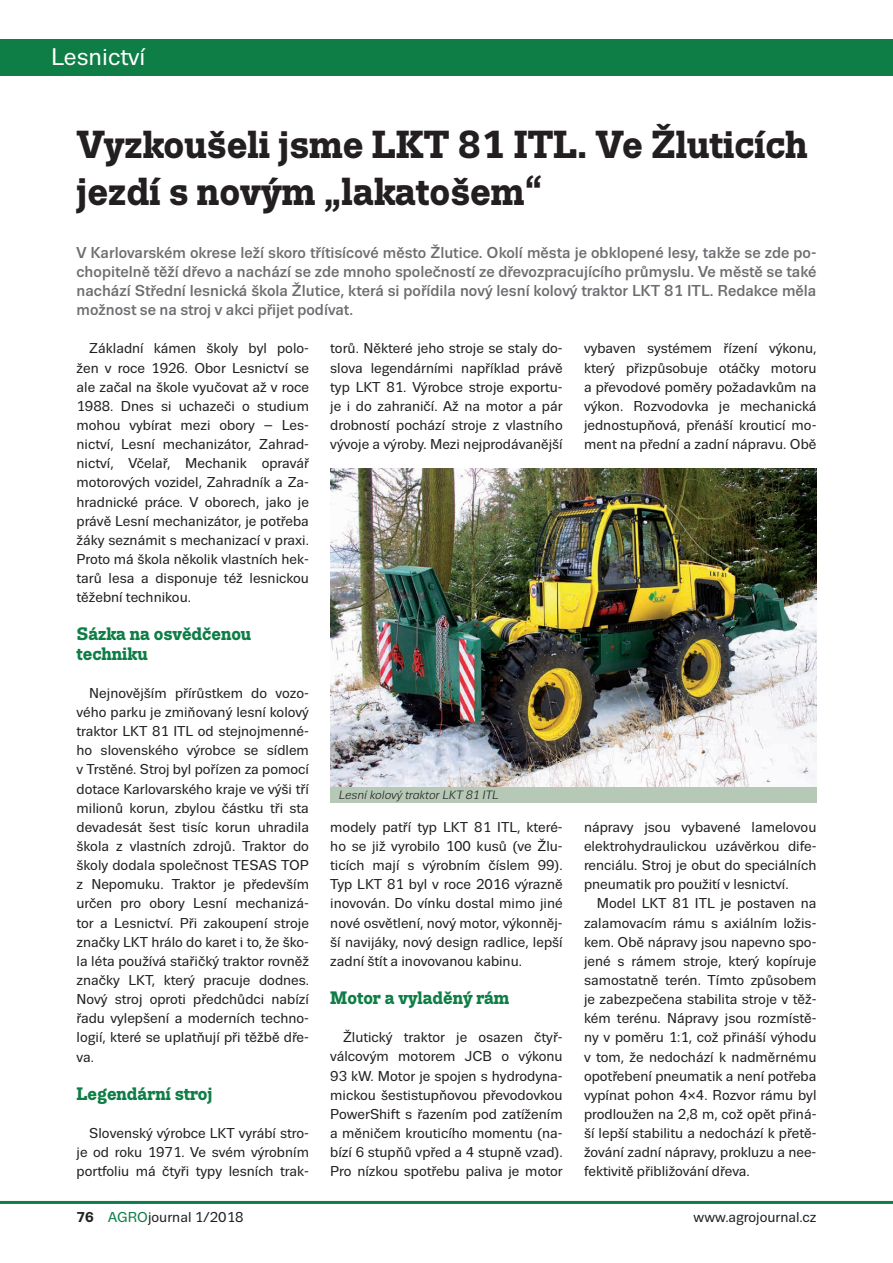
<style>
.page{position:relative;width:893px;height:1263px;background:#fff}
.page>*{position:absolute;margin:0;border:0;box-sizing:border-box;transform-origin:0 0}
.t1{font:700 39px/46.8px "Trivia Slab";color:#231f20}
.t2{font:24px "Trivia Sans";color:#fff}
.t3{font:700 18px/19.2px "Trivia Slab";color:#0f7d46}
.t4{font:500 15.75px/19.2px "Trivia Sans";color:#6c6d70;text-align:justify}
.t5{font:14.25px/19.2px "Trivia Sans";color:#231f20;text-align:justify}
.t6{font:italic 12px "Trivia Sans";color:#231f20}
.s1{font-weight:700}
.s2{color:#0f7d46}
</style>
<div class="page">
<div style="left:330px;top:786px;width:486px;height:17px;background:#b6c9b6"></div>
<div style="left:0;top:39px;width:893px;height:37px;background:#0f7d46"></div>
<hr style="left:0;top:1201px;width:893px;height:3px;background:#0f7d46">
<img style="left:330px;top:468px;width:486px;height:318px">
<h2 class="t2" style="left:51px;top:44px;width:96px">Lesnictví</h2>
<h1 class="t1" style="left:77px;top:122px;width:733px">Vyzkoušeli jsme LKT 81 ITL. Ve Žluticích jezdí s novým „lakatošem“</h1>
<p class="t4" style="left:77px;top:243px;width:741px">V Karlovarském okrese leží skoro třítisícové město Žlutice. Okolí města je obklopené lesy, takže se zde po&shy;chopitelně těží dřevo a nachází se zde mnoho společností ze dřevozpracujícího průmyslu. Ve městě se také nachází Střední lesnická škola Žlutice, která si pořídila nový lesní kolový traktor LKT 81 ITL. Redakce měla možnost se na stroj v akci přijet podívat.</p>
<p class="t5" style="left:77px;top:339px;width:234px;text-indent:13px">Základní kámen školy byl polo&shy;žen v roce 1926. Obor Lesnictví se ale začal na škole vyučovat až v roce 1988. Dnes si uchazeči o studium mohou vybírat mezi obory – Les&shy;nictví, Lesní mechanizátor, Zahrad&shy;nictví, Včelař, Mechanik opravář motorových vozidel, Zahradník a Za&shy;hradnické práce. V oborech, jako je právě Lesní mechanizátor, je potřeba žáky seznámit s mechanizací v praxi.<br>Proto má škola několik vlastních hek&shy;tarů lesa a disponuje též lesnickou těžební technikou.</p>
<p class="t3" style="left:77px;top:625px;width:176px">Sázka na osvědčenou techniku</p>
<p class="t5" style="left:77px;top:684px;width:234px;text-indent:13px">Nejnovějším přírůstkem do vozo&shy;vého parku je zmiňovaný lesní kolový traktor LKT 81 ITL od stejnojmenné&shy;ho slovenského výrobce se sídlem v Trstěné. Stroj byl pořízen za pomocí dotace Karlovarského kraje ve výši tří milionů korun, zbylou částku tři sta devadesát šest tisíc korun uhradila škola z vlastních zdrojů. Traktor do školy dodala společnost TESAS TOP z Nepomuku. Traktor je především určen pro obory Lesní mechanizá&shy;tor a Lesnictví. Při zakoupení stroje značky LKT hrálo do karet i to, že ško&shy;la léta používá stařičký traktor rovněž značky LKT, který pracuje dodnes.<br>Nový stroj oproti předchůdci nabízí řadu vylepšení a moderních techno&shy;logií, které se uplatňují při těžbě dře&shy;va.</p>
<p class="t3" style="left:77px;top:1084px;width:138px">Legendární stroj</p>
<p class="t5" style="left:77px;top:1124px;width:234px;text-indent:13px">Slovenský výrobce LKT vyrábí stro&shy;je od roku 1971. Ve svém výrobním portfoliu má čtyři typy lesních trak-</p>
<p class="t5" style="left:330px;top:339px;width:234px">torů. Některé jeho stroje se staly do&shy;slova legendárními například právě typ LKT 81. Výrobce stroje exportu&shy;je i do zahraničí. Až na motor a pár drobností pochází stroje z vlastního vývoje a výroby. Mezi nejprodávanější</p>
<p class="t6" style="left:339px;top:788px;width:161px">Lesní kolový traktor LKT 81 ITL</p>
<p class="t5" style="left:330px;top:818px;width:234px">modely patří typ LKT 81 ITL, které&shy;ho se již vyrobilo 100 kusů (ve Žlu&shy;ticích mají s výrobním číslem 99).<br>Typ LKT 81 byl v roce 2016 výrazně inovován. Do vínku dostal mimo jiné nové osvětlení, nový motor, výkonněj&shy;ší navijáky, nový design radlice, lepší zadní štít a inovovanou kabinu.</p>
<p class="t3" style="left:330px;top:989px;width:181px">Motor a vyladěný rám</p>
<p class="t5" style="left:330px;top:1028px;width:234px;text-indent:13px">Žlutický traktor je osazen čtyř&shy;válcovým motorem JCB o výkonu 93 kW. Motor je spojen s hydrodyna&shy;mickou šestistupňovou převodovkou PowerShift s řazením pod zatížením a měničem krouticího momentu (na&shy;bízí 6 stupňů vpřed a 4 stupně vzad).<br>Pro nízkou spotřebu paliva je motor</p>
<p class="t5" style="left:584px;top:339px;width:234px">vybaven systémem řízení výkonu, který přizpůsobuje otáčky motoru a převodové poměry požadavkům na výkon. Rozvodovka je mechanická jednostupňová, přenáší krouticí mo&shy;ment na přední a zadní nápravu. Obě</p>
<p class="t5" style="left:584px;top:818px;width:234px">nápravy jsou vybavené lamelovou elektrohydraulickou uzávěrkou dife&shy;renciálu. Stroj je obut do speciálních pneumatik pro použití v lesnictví.</p>
<p class="t5" style="left:584px;top:894px;width:234px;text-indent:13px">Model LKT 81 ITL je postaven na zalamovacím rámu s axiálním ložis&shy;kem. Obě nápravy jsou napevno spo&shy;jené s rámem stroje, který kopíruje samostatně terén. Tímto způsobem je zabezpečena stabilita stroje v těž&shy;kém terénu. Nápravy jsou rozmístě&shy;ny v poměru 1:1, což přináší výhodu v tom, že nedochází k nadměrnému opotřebení pneumatik a není potřeba vypínat pohon 4×4. Rozvor rámu byl prodloužen na 2,8 m, což opět přiná&shy;ší lepší stabilitu a nedochází k přetě&shy;žování zadní nápravy, prokluzu a nee&shy;fektivitě přibližování dřeva.</p>
<p class="t5" style="left:77px;top:1208px;width:168px"><span class="s1">76</span> <span class="s2">AGRO</span>journal 1/2018</p>
<p class="t5" style="left:694px;top:1208px;width:124px">www.agrojournal.cz</p>
</div>
